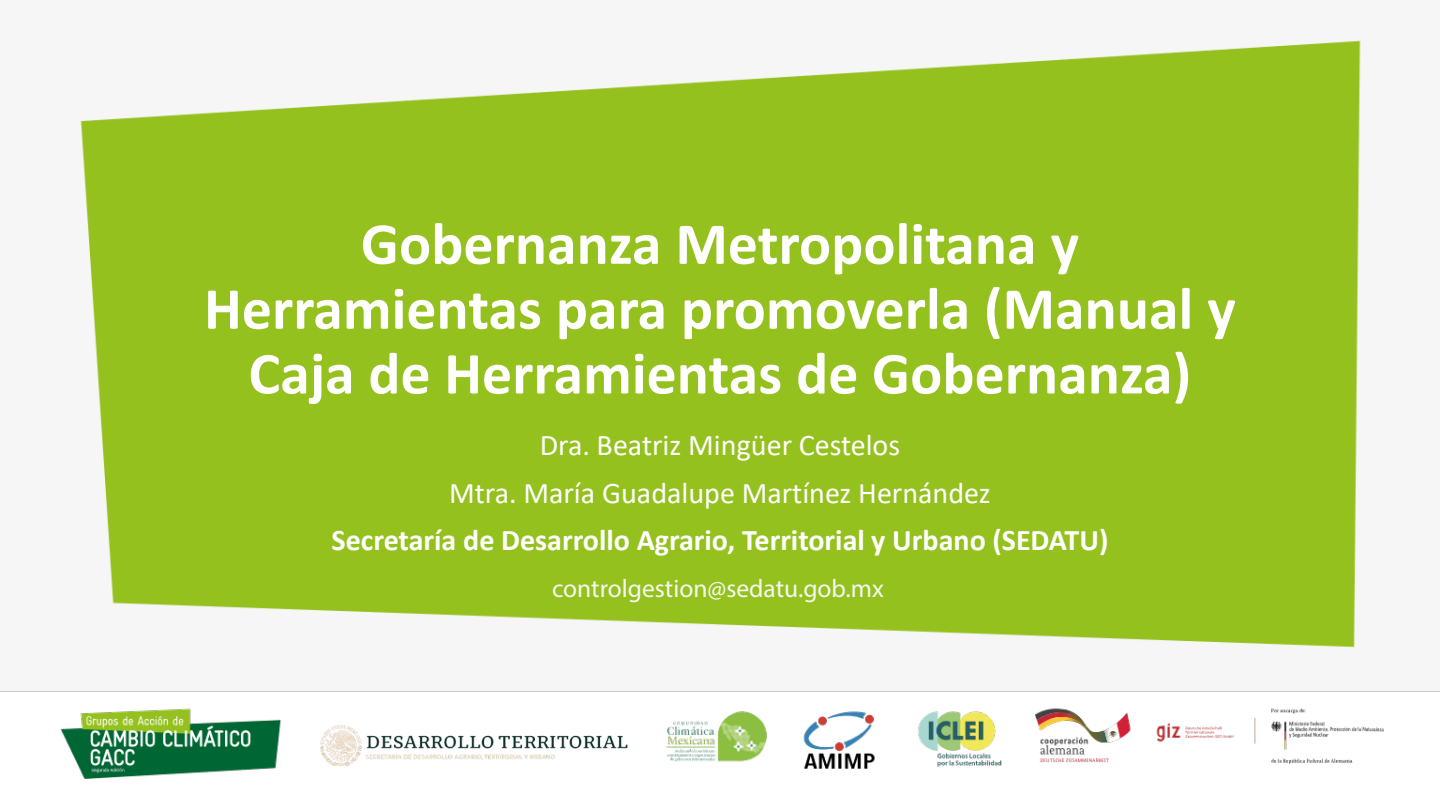
<style>
.page{position:relative;width:1440px;height:810px;background:#fff}
.page>*{position:absolute;margin:0;border:0;box-sizing:border-box;transform-origin:0 0}
.t1{font:700 60px/64.8px "Calibri";color:#fff;text-align:center}
.t2{font:30px/47.4px "Calibri";color:#fff;text-align:center}
.t3{font:700 30px "Calibri";color:#fff}
.t4{font:25.5px "Myriad Pro";color:#f6f7f1}
</style>
<div class="page">
<img style="left:0;top:40px;width:1440px;height:738px">
<img style="left:310px;top:721px;width:334px;height:46px">
<p class="t1" style="left:204px;top:211px;width:1033px">Gobernanza Metropolitana y<br>Herramientas para promoverla (Manual y<br>Caja de Herramientas de Gobernanza)</p>
<p class="t2" style="left:449px;top:421px;width:543px">Dra. Beatriz Mingüer Cestelos<br>Mtra. María Guadalupe Martínez Hernández</p>
<p class="t3" style="left:331px;top:519px;width:778px">Secretaría de Desarrollo Agrario, Territorial y Urbano (SEDATU)</p>
<p class="t4" style="left:552px;top:573px;width:333px">controlgestion@sedatu.gob.mx</p>
</div>
